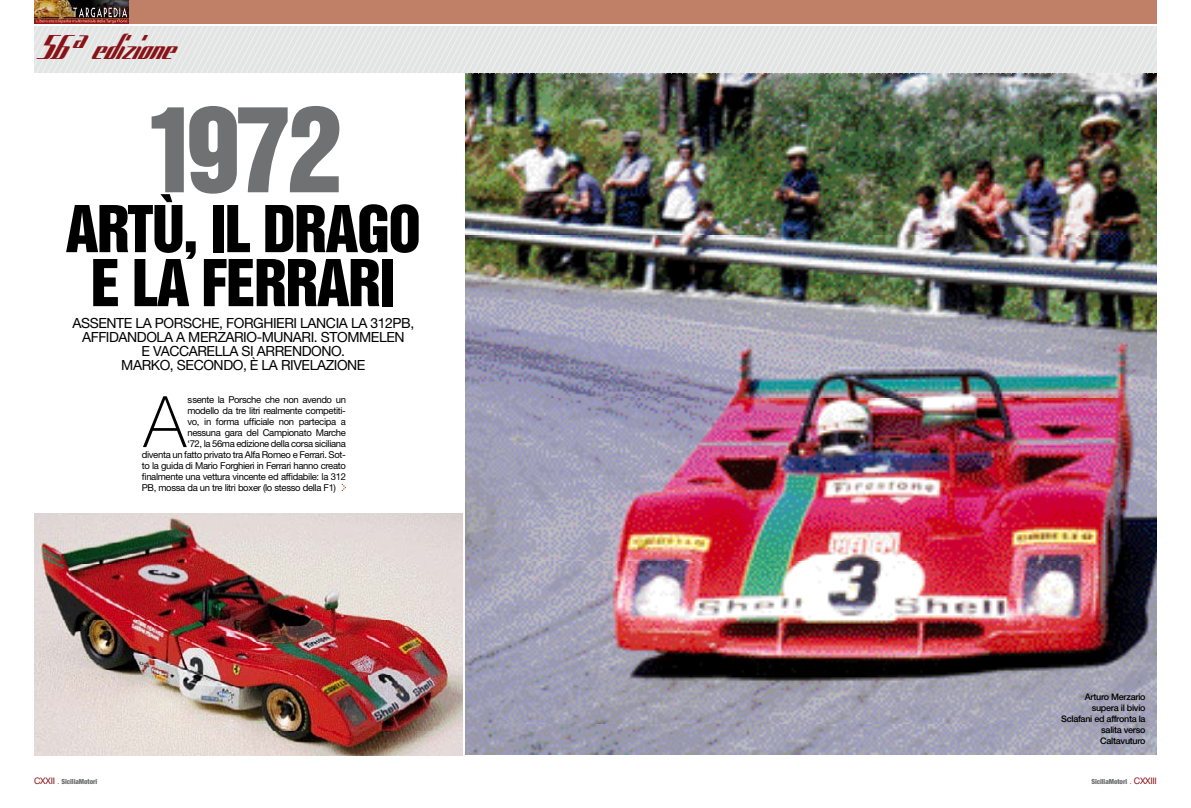
<style>
.page{position:relative;width:1191px;height:808px;background:#fff}
.page>*{position:absolute;margin:0;border:0;box-sizing:border-box;transform-origin:0 0}
.t1{font:108px "Helvetica Inserat";color:#707172}
.t2{font:100 71.1px "Helvetica Neue";color:#000}
.t3{font:59px/54px "Helvetica Inserat";letter-spacing:-.025em;color:#000;text-align:center}
.t4{font:italic 29px "Sad Films";color:#891217}
.t5{font:14px/14px "Helvetica Neue";letter-spacing:-.03em;color:#000}
.t6{font:9.5px "Helvetica Neue";letter-spacing:-.035em;color:#000}
.t7{font:500 9px/11px "Helvetica Neue";letter-spacing:-.03em;color:#000;text-align:right}
.t8{font:900 condensed 7px "Helvetica Neue";letter-spacing:-.01em;color:#707172}
.s1{font-weight:400;font-stretch:normal;font-size:9px;color:#891217}
.s2{font-weight:300;font-stretch:normal;font-size:9px;color:#a8523c}
</style>
<div class="page">
<img style="left:465px;top:73px;width:692px;height:682px">
<div style="left:34px;top:0;width:1123px;height:24px;background:#c08068"></div>
<svg style="left:34px;top:26px;width:1123px;height:47px;background:#e5e6e6"></svg>
<img style="left:34px;top:0;width:95px;height:24px">
<img style="left:34px;top:513px;width:428px;height:242px">
<svg style="left:342px;top:484px;width:4px;height:7px"></svg>
<h3 class="t4" style="left:35px;top:31px;width:148px">56 aedizione</h3>
<h1 class="t1" style="left:146px;top:85px;width:197px">1972</h1>
<h3 class="t3" style="left:66px;top:203px;width:357px">ARTÙ, IL DRAGO<br>E LA FERRARI</h3>
<h3 class="t5" style="left:72px;top:316px;width:112px">assente la porsc</h3>
<h3 class="t5" style="left:201px;top:316px;width:133px">he, forghi eri lancia</h3>
<h3 class="t5" style="left:351px;top:316px;width:65px">la 312pb,</h3>
<h3 class="t5" style="left:82px;top:330px;width:8px">affi</h3>
<h3 class="t5" style="left:142px;top:330px;width:265px;text-indent:-32px">dandola a m erzario-m unari . stomm elen e vaccar</h3>
<h3 class="t5" style="left:206px;top:344px;width:61px">ella si arr</h3>
<h3 class="t5" style="left:284px;top:344px;width:63px">endono.</h3>
<h3 class="t5" style="left:121px;top:358px;width:11px">mar</h3>
<h3 class="t5" style="left:151px;top:358px;width:216px">ko, secondo, è la rivelazione</h3>
<h2 class="t2" style="left:144px;top:381px;width:44px">A</h2>
<p class="t6" style="left:187px;top:394px;width:160px">ssente la Porsche che non avendo un</p>
<p class="t6" style="left:187px;top:405px;width:160px">modello da tre litri realmente competiti-</p>
<p class="t6" style="left:187px;top:416px;width:160px">vo, in forma ufficiale non partecipa a</p>
<p class="t6" style="left:187px;top:427px;width:160px">nessuna gara del Campionato Marche</p>
<p class="t6" style="left:187px;top:438px;width:160px">‘72, la 56ma edizione della corsa siciliana</p>
<p class="t6" style="left:142px;top:449px;width:206px">diventa un fatto privato tra Alfa Romeo e Ferrari. Sot-</p>
<p class="t6" style="left:142px;top:460px;width:206px">to la guida di Mario Forghieri in Ferrari hanno creato</p>
<p class="t6" style="left:142px;top:471px;width:206px">finalmente una vettura vincente ed affidabile: la 312</p>
<p class="t6" style="left:142px;top:482px;width:196px">PB, mossa da un tre litri boxer (lo stesso della F1)</p>
<p class="t8" style="left:34px;top:777px;width:65px"><span class="s1">CXXII</span> <span class="s2">.</span> SiciliaMotori</p>
<p class="t7" style="left:1061px;top:691px;width:86px">Arturo Merzario supera il bivio<br>Sclafani ed affronta la salita verso<br>Caltavuturo</p>
<p class="t8" style="left:1091px;top:777px;width:67px">SiciliaMotori <span class="s2">.</span> <span class="s1">CXXIII</span></p>
</div>
